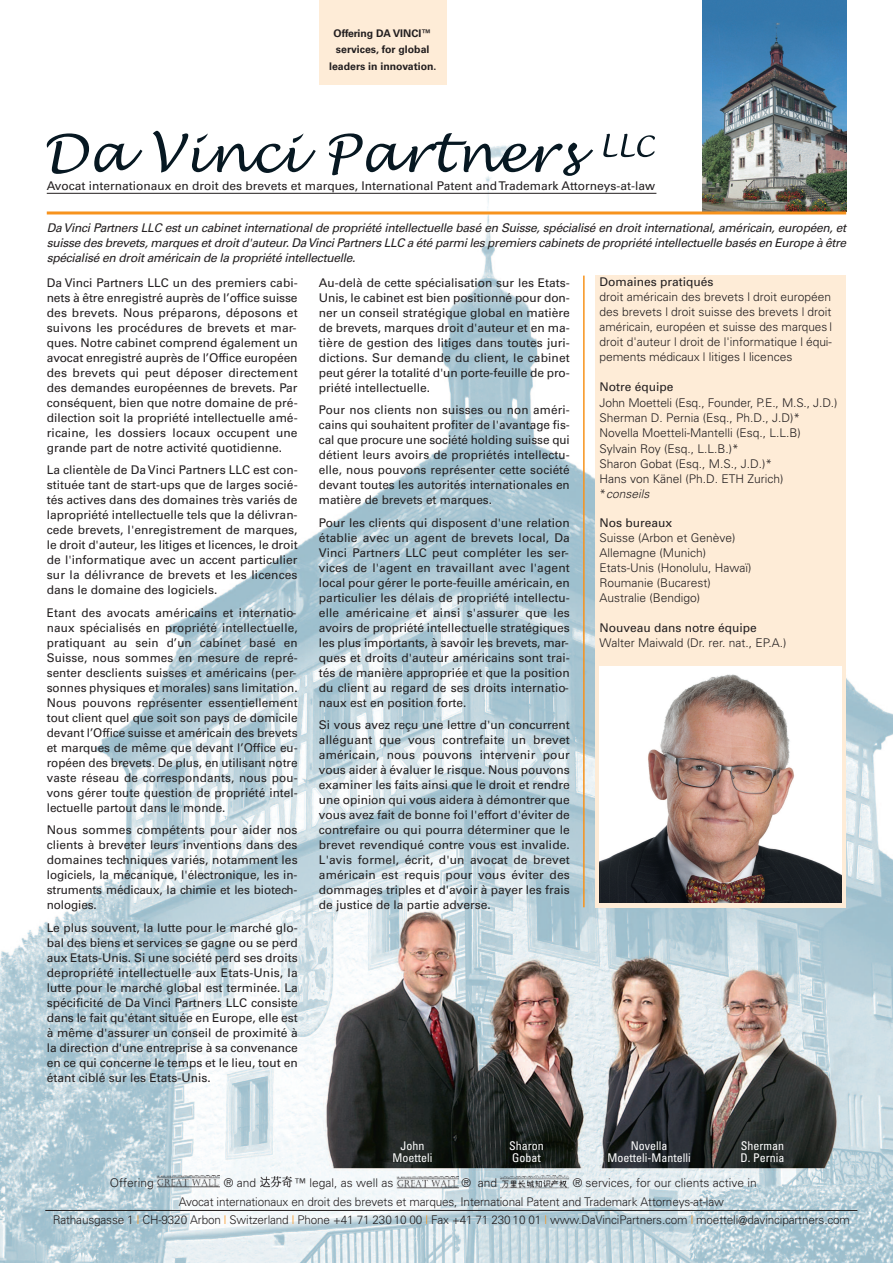
<style>
.page{position:relative;width:893px;height:1263px;background:#fff}
.page>*{position:absolute;margin:0;border:0;box-sizing:border-box;transform-origin:0 0}
.t1{font:12px/15px "Univers LT";color:#231f20;text-align:justify}
.t2{font:300 12px/15px "Univers";color:#231f20}
.t3{font:italic 12px/15px "Univers LT";letter-spacing:-.025em;color:#231f20;text-align:justify}
.t4{font:condensed 12px/12px "Univers";color:#fff;text-align:center}
.t5{font:12px "Univers";color:#231f20}
.t6{font:700 10.5px/16.5px "Univers LT";color:#231f20;text-align:center}
.s1{font-style:italic}
.s2{color:#f7931d}
</style>
<div class="page">
<img style="left:0;top:128px;width:893px;height:1135px">
<img style="left:703px;top:0;width:143px;height:211px">
<svg style="left:47px;top:133px;width:95px;height:41px"></svg>
<svg style="left:153px;top:131px;width:163px;height:42px"></svg>
<svg style="left:329px;top:133px;width:264px;height:43px"></svg>
<svg style="left:603px;top:134px;width:52px;height:23px"></svg>
<hr style="left:47px;top:193px;width:609px;height:1px;background:#231f20">
<hr style="left:45px;top:1210px;width:812px;height:1px;background:#231f20">
<div style="left:319px;top:0;width:127px;height:85px;background:#feecd7"></div>
<div style="left:595px;top:276px;width:251px;height:632px;background:#feecd7"></div>
<hr style="left:47px;top:211px;width:799px;height:3px;background:#f7931d">
<img style="left:260px;top:1176px;width:34px;height:13px">
<img style="left:157px;top:1176px;width:63px;height:11px">
<img style="left:396px;top:1177px;width:63px;height:11px">
<img style="left:498px;top:1173px;width:73px;height:18px">
<hr style="left:583px;top:276px;width:2px;height:631px;background:#f7931d">
<img style="left:600px;top:667px;width:242px;height:235px">
<p class="t6" style="left:329px;top:26px;width:109px">Offering DA VINCI™ services, for global leaders in innovation.</p>
<p class="t1" style="left:47px;top:179px;width:610px">Avocat internationaux en droit des brevets et marques, International Patent andTrademark Attorneys-at-law</p>
<p class="t3" style="left:47px;top:222px;width:801px">Da Vinci Partners LLC est un cabinet international de propriété intellectuelle basé en Suisse, spécialisé en droit international, américain, européen, et suisse des brevets, marques et droit d'auteur. DaVinci Partners LLC a été parmi les premiers cabinets de propriété intellectuelle basés en Europe à être spécialisé en droit américain de la propriété intellectuelle.</p>
<p class="t1" style="left:47px;top:276px;width:252px">Da Vinci Partners LLC un des premiers cabi&shy;nets à être enregistré auprès de l’office suisse des brevets. Nous préparons, déposons et suivons les procédures de brevets et mar&shy;ques. Notre cabinet comprend également un avocat enregistré auprès de l’Office européen des brevets qui peut déposer directement des demandes européennes de brevets. Par conséquent, bien que notre domaine de pré&shy;dilection soit la propriété intellectuelle amé&shy;ricaine, les dossiers locaux occupent une grande part de notre activité quotidienne.</p>
<p class="t1" style="left:47px;top:464px;width:252px">La clientèle de Da Vinci Partners LLC est con&shy;stituée tant de start-ups que de larges socié&shy;tés actives dans des domaines très variés de lapropriété intellectuelle tels que la délivran&shy;cede brevets, l'enregistrement de marques, le droit d'auteur, les litiges et licences, le droit de l'informatique avec un accent particulier sur la délivrance de brevets et les licences dans le domaine des logiciels.</p>
<p class="t1" style="left:47px;top:606px;width:252px">Etant des avocats américains et internatio&shy;naux spécialisés en propriété intellectuelle, pratiquant au sein d’un cabinet basé en Suisse, nous sommes en mesure de repré&shy;senter desclients suisses et américains (per&shy;sonnes physiques et morales) sans limitation.<br>Nous pouvons représenter essentiellement tout client quel que soit son pays de domicile devant l’Office suisse et américain des brevets et marques de même que devant l’Office eu&shy;ropéen des brevets. De plus, en utilisant notre vaste réseau de correspondants, nous pou&shy;vons gérer toute question de propriété intel&shy;lectuelle partout dans le monde.</p>
<p class="t1" style="left:47px;top:824px;width:252px">Nous sommes compétents pour aider nos clients à breveter leurs inventions dans des domaines techniques variés, notamment les logiciels, la mécanique, l'électronique, les in&shy;struments médicaux, la chimie et les biotech&shy;nologies.</p>
<p class="t1" style="left:47px;top:921px;width:252px">Le plus souvent, la lutte pour le marché glo&shy;bal des biens et services se gagne ou se perd aux Etats-Unis. Si une société perd ses droits depropriété intellectuelle aux Etats-Unis, la lutte pour le marché global est terminée. La spécificité de Da Vinci Partners LLC consiste dans le fait qu'étant située en Europe, elle est à même d'assurer un conseil de proximité à la direction d'une entreprise à sa convenance en ce qui concerne le temps et le lieu, tout en étant ciblé sur les Etats-Unis.</p>
<p class="t1" style="left:319px;top:276px;width:252px">Au-delà de cette spécialisation sur les Etats-Unis, le cabinet est bien positionné pour don&shy;ner un conseil stratégique global en matière de brevets, marques droit d'auteur et en ma&shy;tière de gestion des litiges dans toutes juri&shy;dictions. Sur demande du client, le cabinet peut gérer la totalité d'un porte-feuille de pro&shy;priété intellectuelle.</p>
<p class="t1" style="left:319px;top:404px;width:252px">Pour nos clients non suisses ou non améri&shy;cains qui souhaitent profiter de l'avantage fis&shy;cal que procure une société holding suisse qui détient leurs avoirs de propriétés intellectu&shy;elle, nous pouvons représenter cette société devant toutes les autorités internationales en matière de brevets et marques.</p>
<p class="t1" style="left:319px;top:516px;width:252px">Pour les clients qui disposent d'une relation établie avec un agent de brevets local, Da Vinci Partners LLC peut compléter les ser&shy;vices de l'agent en travaillant avec l'agent local pour gérer le porte-feuille américain, en particulier les délais de propriété intellectu&shy;elle américaine et ainsi s'assurer que les avoirs de propriété intellectuelle stratégiques les plus importants, à savoir les brevets, mar&shy;ques et droits d'auteur américains sont trai&shy;tés de manière appropriée et que la position du client au regard de ses droits internatio&shy;naux est en position forte.</p>
<p class="t1" style="left:319px;top:719px;width:252px">Si vous avez reçu une lettre d'un concurrent alléguant que vous contrefaite un brevet américain, nous pouvons intervenir pour vous aider à évaluer le risque. Nous pouvons examiner les faits ainsi que le droit et rendre une opinion qui vous aidera à démontrer que vous avez fait de bonne foi l'effort d'éviter de contrefaire ou qui pourra déterminer que le brevet revendiqué contre vous est invalide.<br>L'avis formel, écrit, d'un avocat de brevet américain est requis pour vous éviter des dommages triples et d'avoir à payer les frais de justice de la partie adverse.</p>
<p class="t5" style="left:600px;top:278px;width:116px">Domaines pratiqués</p>
<p class="t2" style="left:600px;top:291px;width:234px;text-align:justify">droit américain des brevets | droit européen des brevets | droit suisse des brevets | droit américain, européen et suisse des marques | droit d'auteur | droit de l'informatique | équi&shy;pements médicaux | litiges | licences</p>
<p class="t5" style="left:600px;top:383px;width:76px">Notre équipe</p>
<p class="t2" style="left:600px;top:396px;width:239px">John Moetteli (Esq., Founder, P.E., M.S., J.D.)<br>Sherman D. Pernia (Esq., Ph.D., J.D)* Novella Moetteli-Mantelli (Esq., L.L.B)<br>Sylvain Roy (Esq., L.L.B.)*<br>Sharon Gobat (Esq., M.S., J.D.)*<br>Hans von Känel (Ph.D. ETH Zurich)<br>*<span class="s1">conseils</span></p>
<p class="t5" style="left:600px;top:518px;width:74px">Nos bureaux</p>
<p class="t2" style="left:600px;top:531px;width:154px">Suisse (Arbon et Genève)<br>Allemagne (Munich)<br>Etats-Unis (Honolulu, Hawaï)<br>Roumanie (Bucarest)<br>Australie (Bendigo)</p>
<p class="t5" style="left:600px;top:623px;width:159px">Nouveau dans notre équipe</p>
<p class="t2" style="left:600px;top:636px;width:188px">Walter Maiwald (Dr. rer. nat., EP.A.)</p>
<p class="t4" style="left:392px;top:1141px;width:41px">John<br>Moetteli</p>
<p class="t4" style="left:509px;top:1141px;width:36px;text-align:left">Sharon<br>Gobat</p>
<p class="t4" style="left:607px;top:1141px;width:85px">Novella<br>Moetteli-Mantelli</p>
<p class="t4" style="left:741px;top:1141px;width:45px;text-align:left">Sherman<br>D. Pernia</p>
<p class="t2" style="left:110px;top:1176px;width:46px">Offering</p>
<p class="t2" style="left:224px;top:1176px;width:34px">® and</p>
<p class="t2" style="left:295px;top:1176px;width:100px">™ legal, as well as</p>
<p class="t2" style="left:461px;top:1176px;width:37px">® and</p>
<p class="t2" style="left:573px;top:1176px;width:186px">® services, for our clients active in</p>
<p class="t2" style="left:53px;top:1193px;width:799px;line-height:18px;text-align:center">Avocat internationaux en droit des brevets et marques, International Patent and Trademark Attorneys-at-law<br>Rathausgasse 1 <span class="s2">|</span> CH-9320 Arbon <span class="s2">|</span> Switzerland <span class="s2">|</span> Phone +41 71 230 10 00 <span class="s2">|</span> Fax +41 71 230 10 01 <span class="s2">|</span> www.DaVinciPartners.com <span class="s2">|</span> moetteli@davincipartners.com</p>
</div>
